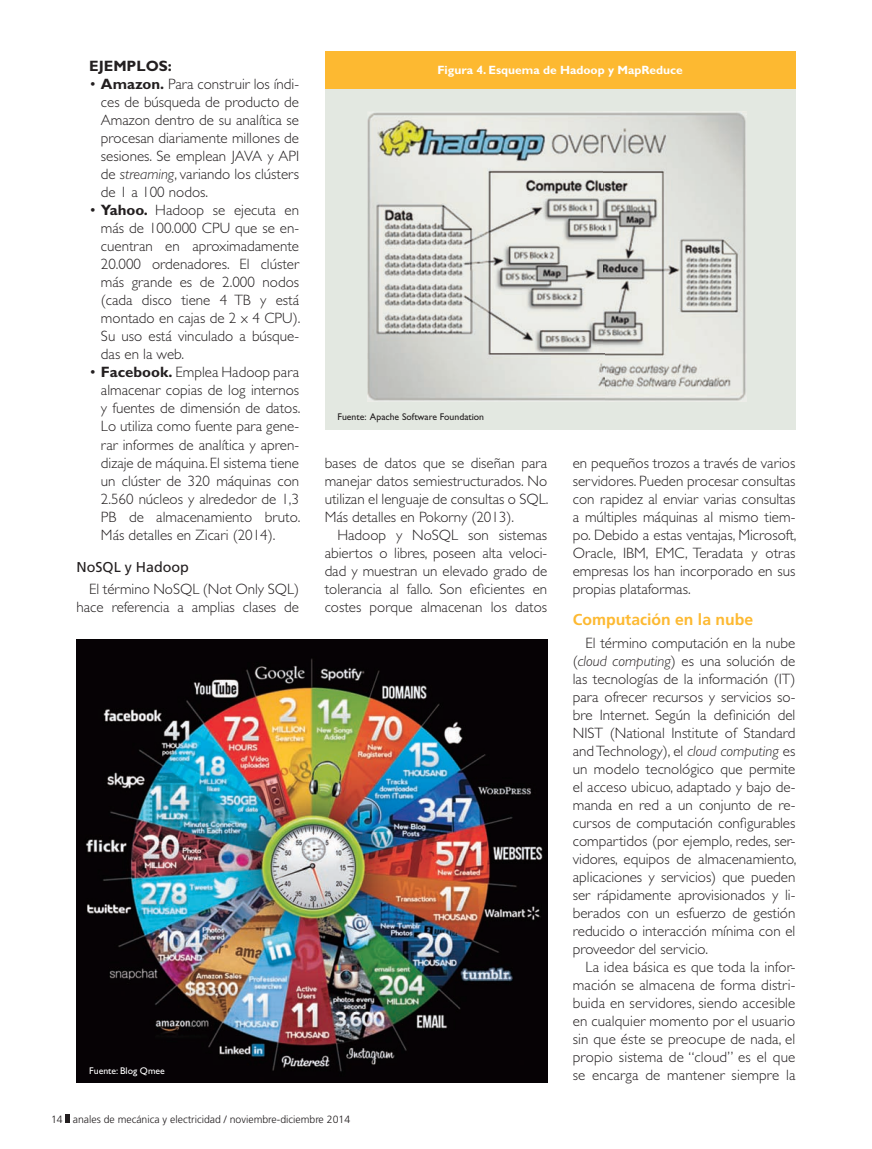
<style>
.page{position:relative;width:872px;height:1149px;background:#fff}
.page>*{position:absolute;margin:0;border:0;box-sizing:border-box;transform-origin:0 0}
.t1{font:700 15.75px "Frutiger LT Std";color:#fdb931}
.t2{font:300 15px/18px "Gill Sans Std";color:#231f20;text-align:justify}
.t3{font:700 15px "Gill Sans Std";color:#231f20}
.t4{font:14.25px "Frutiger LT Std";color:#231f20}
.t5{font:700 12px "Gill Sans Std";color:#fff}
.t6{font:300 10.5px "Frutiger LT Std";color:#231f20}
.t7{font:9.75px "Gill Sans Std";color:#231f20}
.t8{font:9.75px "Gill Sans Std";color:#fff}
.s1{font-weight:700}
.s2{font-style:italic}
</style>
<div class="page">
<svg style="left:66px;top:1114px;width:4px;height:8px"></svg>
<div style="left:325px;top:51px;width:470px;height:38px;background:#fdb931"></div>
<div style="left:325px;top:89px;width:470px;height:340px;background:#e3e8e1"></div>
<img style="left:367px;top:111px;width:379px;height:290px">
<img style="left:76px;top:639px;width:471px;height:442px">
<p class="t3" style="left:89px;top:57px;width:84px">EjEMPLoS:</p>
<p class="t2" style="left:101px;top:75px;width:200px;text-indent:-12px">• <span class="s1">Amazon.</span> Para construir los índi&shy;ces de búsqueda de producto de Amazon dentro de su analítica se procesan diariamente millones de sesiones. Se emplean JAVA y API de <span class="s2">streaming</span>, variando los clústers de 1 a 100 nodos.</p>
<p class="t2" style="left:101px;top:201px;width:201px;text-indent:-12px">• <span class="s1">Yahoo.</span> Hadoop se ejecuta en más de 100.000 CPU que se en&shy;cuentran en aproximadamente 20.000 ordenadores. El clúster más grande es de 2.000 nodos (cada disco tiene 4 TB y está montado en cajas de 2 x 4 CPU).<br>Su uso está vinculado a búsque&shy;das en la web.</p>
<p class="t2" style="left:101px;top:363px;width:201px;text-indent:-12px">• <span class="s1">Facebook.</span> Emplea Hadoop para almacenar copias de log internos y fuentes de dimensión de datos.<br>Lo utiliza como fuente para gene&shy;rar informes de analítica y apren&shy;dizaje de máquina. El sistema tiene un clúster de 320 máquinas con 2.560 núcleos y alrededor de 1,3<br>PB de almacenamiento bruto.<br>Más detalles en Zicari (2014).</p>
<p class="t4" style="left:76px;top:558px;width:114px">NoSQL y Hadoop</p>
<p class="t2" style="left:77px;top:579px;width:224px;text-align:right">El término NoSQL (Not Only SQL) hace referencia a amplias clases de</p>
<p class="t8" style="left:89px;top:1064px;width:77px">Fuente: Blog Qmee</p>
<p class="t5" style="left:437px;top:63px;width:247px">Figura 4. Esquema de Hadoop y MapReduce</p>
<p class="t7" style="left:337px;top:411px;width:148px">Fuente: Apache Software Foundation</p>
<p class="t2" style="left:325px;top:453px;width:225px">bases de datos que se diseñan para manejar datos semiestructurados. No utilizan el lenguaje de consultas o SQL.<br>Más detalles en Pokorny (2013).</p>
<p class="t2" style="left:325px;top:525px;width:224px;text-indent:13px">Hadoop y NoSQL son sistemas abiertos o libres, poseen alta veloci&shy;dad y muestran un elevado grado de tolerancia al fallo. Son eficientes en costes porque almacenan los datos</p>
<p class="t2" style="left:573px;top:453px;width:225px">en pequeños trozos a través de varios servidores. Pueden procesar consultas con rapidez al enviar varias consultas a múltiples máquinas al mismo tiem&shy;po. Debido a estas ventajas, Microsoft, Oracle, IBM, EMC, Teradata y otras empresas los han incorporado en sus propias plataformas.</p>
<p class="t1" style="left:573px;top:610px;width:182px">Computación en la nube</p>
<p class="t2" style="left:573px;top:633px;width:225px;text-indent:13px">El término computación en la nube (<span class="s2">cloud computing</span>) es una solución de las tecnologías de la información (IT) para ofrecer recursos y servicios so&shy;bre Internet. Según la definición del NIST (National Institute of Standard and Technology), el <span class="s2">cloud computing</span> es un modelo tecnológico que permite el acceso ubicuo, adaptado y bajo de&shy;manda en red a un conjunto de re&shy;cursos de computación configurables compartidos (por ejemplo, redes, ser&shy;vidores, equipos de almacenamiento, aplicaciones y servicios) que pueden ser rápidamente aprovisionados y li&shy;berados con un esfuerzo de gestión reducido o interacción mínima con el proveedor del servicio.</p>
<p class="t2" style="left:573px;top:957px;width:224px;text-indent:13px">La idea básica es que toda la infor&shy;mación se almacena de forma distri&shy;buida en servidores, siendo accesible en cualquier momento por el usuario sin que éste se preocupe de nada, el propio sistema de “cloud” es el que se encarga de mantener siempre la</p>
<p class="t6" style="left:51px;top:1112px;width:301px">14 anales de mecánica y electricidad / noviembre-diciembre 2014</p>
</div>
